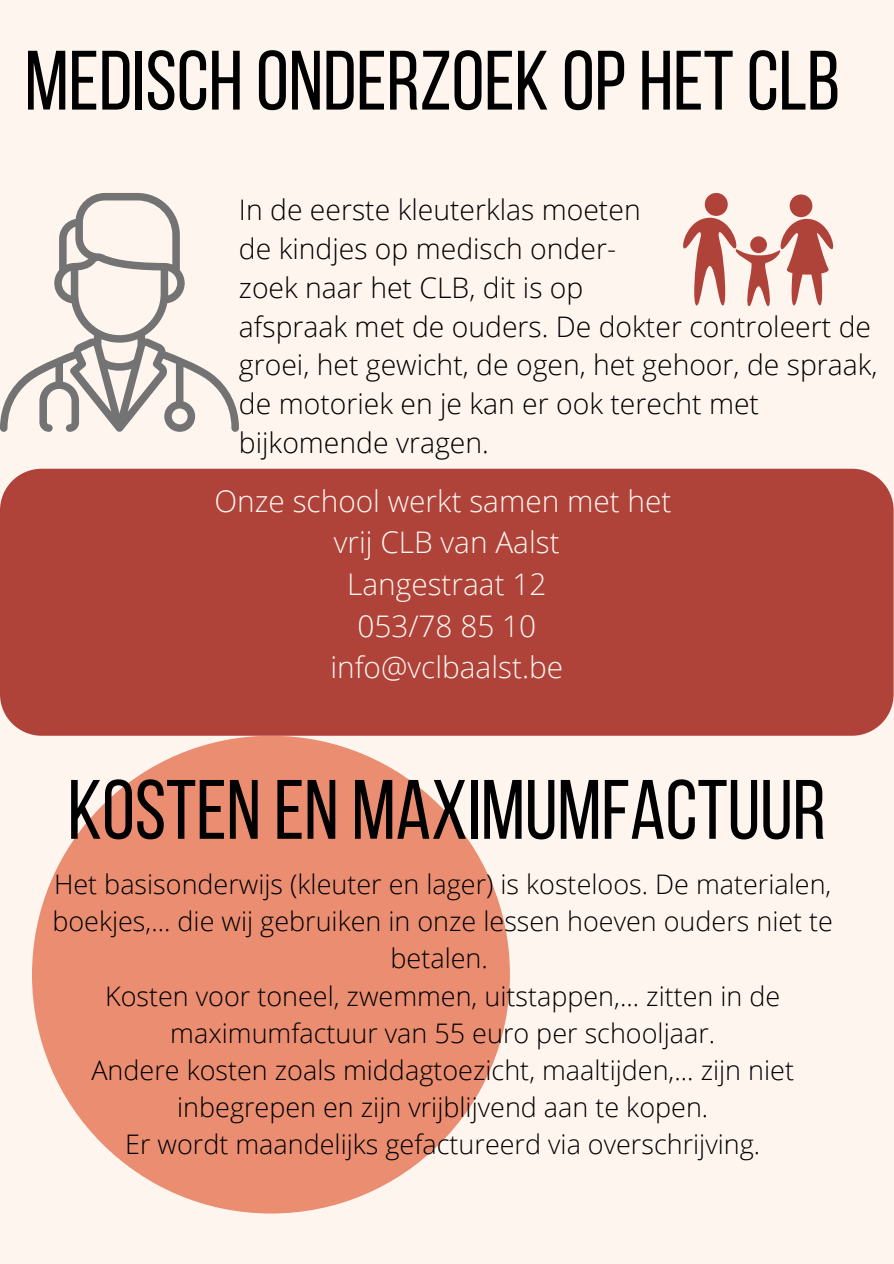
<style>
.page{position:relative;width:894px;height:1264px;background:#fff}
.page>*{position:absolute;margin:0;border:0;box-sizing:border-box;transform-origin:0 0}
.t1{font:84px "Bebas Neue";color:#000}
.t2{font:300 29.85px "Open Sans";color:#fff5ef}
.t3{font:300 28.35px/39px "Open Sans";color:#000}
.t4{font:300 27px/37.2px "Open Sans";color:#000;text-align:center}
</style>
<div class="page">
<div style="left:0;top:0;width:893px;height:1263px;background:#fff5ef"></div>
<svg style="left:0;top:193px;width:238px;height:239px"></svg>
<div style="left:704px;top:193px;width:23px;height:23px;background:#af4239;border-radius:50%"></div>
<div style="left:789px;top:194px;width:23px;height:23px;background:#af4239;border-radius:50%"></div>
<svg style="left:683px;top:218px;width:151px;height:88px"></svg>
<div style="left:0;top:468px;width:892px;height:267px;background:#af4239"></div>
<div style="left:32px;top:735px;width:478px;height:478px;background:#ea8d71;border-radius:50%"></div>
<h1 class="t1" style="left:25px;top:47px;width:816px">MEDISCH ONDERZOEK OP HETCLB</h1>
<p class="t3" style="left:239px;top:189px;width:403px">In de eerste kleuterklas moeten</p>
<p class="t3" style="left:239px;top:228px;width:378px">de kindjes op medisch onder-</p>
<p class="t3" style="left:239px;top:267px;width:346px">zoek naar het CLB, dit is op</p>
<p class="t3" style="left:239px;top:306px;width:640px">afspraak met de ouders. De dokter controleert de groei, het gewicht, de ogen, het gehoor, de spraak, de motoriek en je kan er ook terecht met bijkomende vragen.</p>
<p class="t2" style="left:214px;top:480px;width:458px">Onze school werkt samen met het</p>
<p class="t2" style="left:334px;top:521px;width:227px">vrij CLB van Aalst</p>
<p class="t2" style="left:347px;top:563px;width:201px">Langestraat 12</p>
<p class="t2" style="left:357px;top:604px;width:180px">053/78 85 10</p>
<p class="t2" style="left:330px;top:646px;width:234px">info@vclbaalst.be</p>
<p class="t1" style="left:68px;top:775px;width:759px">KOSTEN EN MAXIMUMFACTUUR</p>
<p class="t4" style="left:52px;top:865px;width:782px">Het basisonderwijs (kleuter en lager) is kosteloos. De materialen, boekjes,... die wij gebruiken in onze lessen hoeven ouders niet te betalen.</p>
<h1 class="t4" style="left:105px;top:976px;width:676px">Kosten voor toneel, zwemmen, uitstappen,... zitten in de maximumfactuur van 55 euro per schooljaar.</h1>
<p class="t4" style="left:91px;top:1050px;width:704px">Andere kosten zoals middagtoezicht, maaltijden,... zijn niet inbegrepen en zijn vrijblijvend aan te kopen.</p>
<p class="t4" style="left:125px;top:1124px;width:636px">Er wordt maandelijks gefactureerd via overschrijving.</p>
</div>
